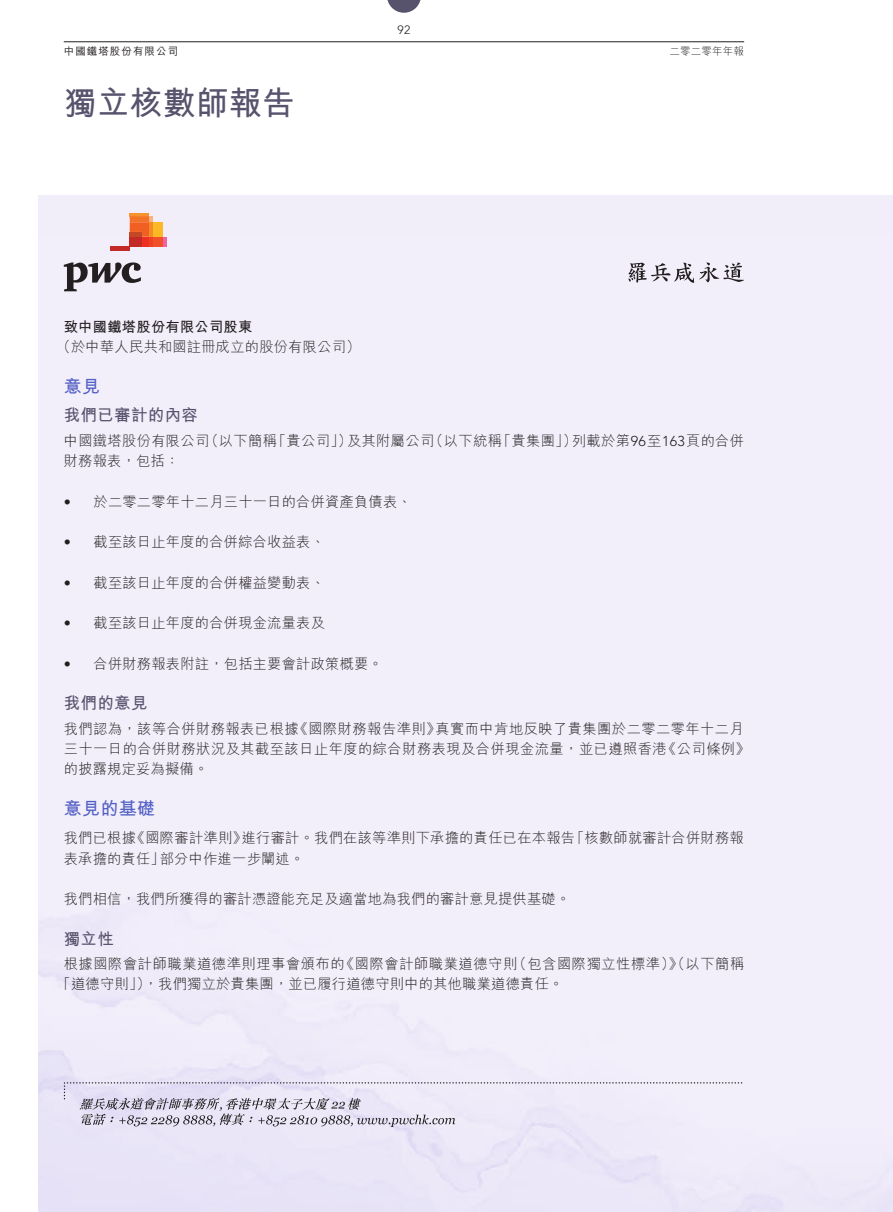
<style>
.page{position:relative;width:893px;height:1212px;background:#fff}
.page>*{position:absolute;margin:0;border:0;box-sizing:border-box;transform-origin:0 0}
.t1{font:700 33px "M Hei HK";color:#58536d}
.t2{font:700 18px "M Hei HK";letter-spacing:.02em;color:#5360c6}
.t3{font:700 16.5px "M Hei HK";letter-spacing:.02em;color:#58536d}
.t4{font:300 14.25px/20.2px "M Hei HK";letter-spacing:.02em;color:#231f20}
.t5{font:300 14.25px/20.2px "M Hei HK";letter-spacing:.04em;color:#231f20}
.t6{font:700 14.25px "M Hei HK";letter-spacing:.02em;color:#231f20}
.t7{font:300 12px "Avenir LT Std";color:#231f20}
.t8{font:500 10.5px "M Hei HK";letter-spacing:.1em;color:#231f20}
.t9{font:300 10.5px "M Hei HK";letter-spacing:.02em;color:#231f20}
.s1{font-family:"Avenir LT Std"}
</style>
<div class="page">
<div style="left:38px;top:196px;width:855px;height:1016px;background:#f1eefa"></div>
<img style="left:38px;top:238px;width:855px;height:974px">
<svg style="left:387px;top:0;width:34px;height:13px"></svg>
<hr style="left:64px;top:42px;width:680px;height:1px;background:#231f20">
<svg style="left:64px;top:262px;width:77px;height:29px"></svg>
<svg style="left:163px;top:237px;width:4px;height:9px"></svg>
<hr style="left:130px;top:213px;width:19px;height:3px;background:#f7932e">
<div style="left:153px;top:222px;width:10px;height:15px;background:#fcb825"></div>
<div style="left:153px;top:237px;width:10px;height:9px;background:#f05128"></div>
<svg style="left:130px;top:216px;width:23px;height:30px"></svg>
<div style="left:142px;top:237px;width:7px;height:9px;background:#ee3022"></div>
<div style="left:130px;top:232px;width:12px;height:5px;background:#c54826"></div>
<div style="left:130px;top:237px;width:12px;height:9px;background:#c32a25"></div>
<div style="left:110px;top:246px;width:20px;height:5px;background:#c32a25"></div>
<svg style="left:628px;top:262px;width:116px;height:21px"></svg>
<svg style="left:64px;top:1082px;width:680px;height:45px"></svg>
<p class="t7" style="left:398px;top:23px;width:14px">92</p>
<p class="t8" style="left:64px;top:44px;width:116px">中國鐵塔股份有限公司</p>
<p class="t9" style="left:669px;top:46px;width:76px">二零二零年年報</p>
<h1 class="t1" style="left:64px;top:78px;width:232px">獨立核數師報告</h1>
<p class="t6" style="left:64px;top:316px;width:190px">致中國鐵塔股份有限公司股東</p>
<p class="t4" style="left:57px;top:336px;width:305px">（於中華人民共和國註冊成立的股份有限公司）</p>
<p class="t2" style="left:64px;top:373px;width:38px">意見</p>
<p class="t3" style="left:64px;top:403px;width:136px">我們已審計的內容</p>
<p class="t4" style="left:64px;top:430px;width:682px">中國鐵塔股份有限公司（以下簡稱「貴公司」）及其附屬公司（以下統稱「貴集團」）列載於第<span class="s1">96</span>至<span class="s1">163</span>頁的合併財務報表，包括：</p>
<p class="t4" style="left:64px;top:491px;width:350px"><span class="s1">•</span> 於二零二零年十二月三十一日的合併資產負債表、</p>
<p class="t4" style="left:64px;top:531px;width:263px"><span class="s1">•</span> 截至該日止年度的合併綜合收益表、</p>
<p class="t4" style="left:64px;top:572px;width:263px"><span class="s1">•</span> 截至該日止年度的合併權益變動表、</p>
<p class="t4" style="left:64px;top:612px;width:263px"><span class="s1">•</span> 截至該日止年度的合併現金流量表及</p>
<p class="t4" style="left:64px;top:653px;width:321px"><span class="s1">•</span> 合併財務報表附註，包括主要會計政策概要。</p>
<p class="t3" style="left:64px;top:691px;width:85px">我們的意見</p>
<p class="t4" style="left:64px;top:718px;width:688px">我們認為，該等合併財務報表已根據《國際財務報告準則》真實而中肯地反映了貴集團於二零二零年十二月三十一日的合併財務狀況及其截至該日止年度的綜合財務表現及合併現金流量，並已遵照香港《公司條例》的披露規定妥為擬備。</p>
<p class="t2" style="left:64px;top:795px;width:93px">意見的基礎</p>
<p class="t4" style="left:64px;top:828px;width:682px">我們已根據《國際審計準則》進行審計。我們在該等準則下承擔的責任已在本報告「核數師就審計合併財務報表承擔的責任」部分中作進一步闡述。</p>
<p class="t4" style="left:64px;top:888px;width:508px">我們相信，我們所獲得的審計憑證能充足及適當地為我們的審計意見提供基礎。</p>
<p class="t3" style="left:64px;top:927px;width:52px">獨立性</p>
<p class="t5" style="left:57px;top:953px;width:689px;text-indent:7px">根據國際會計師職業道德準則理事會頒布的《國際會計師職業道德守則（包含國際獨立性標準）》（以下簡稱「道德守則」），我們獨立於貴集團，並已履行道德守則中的其他職業道德責任。</p>
</div>
